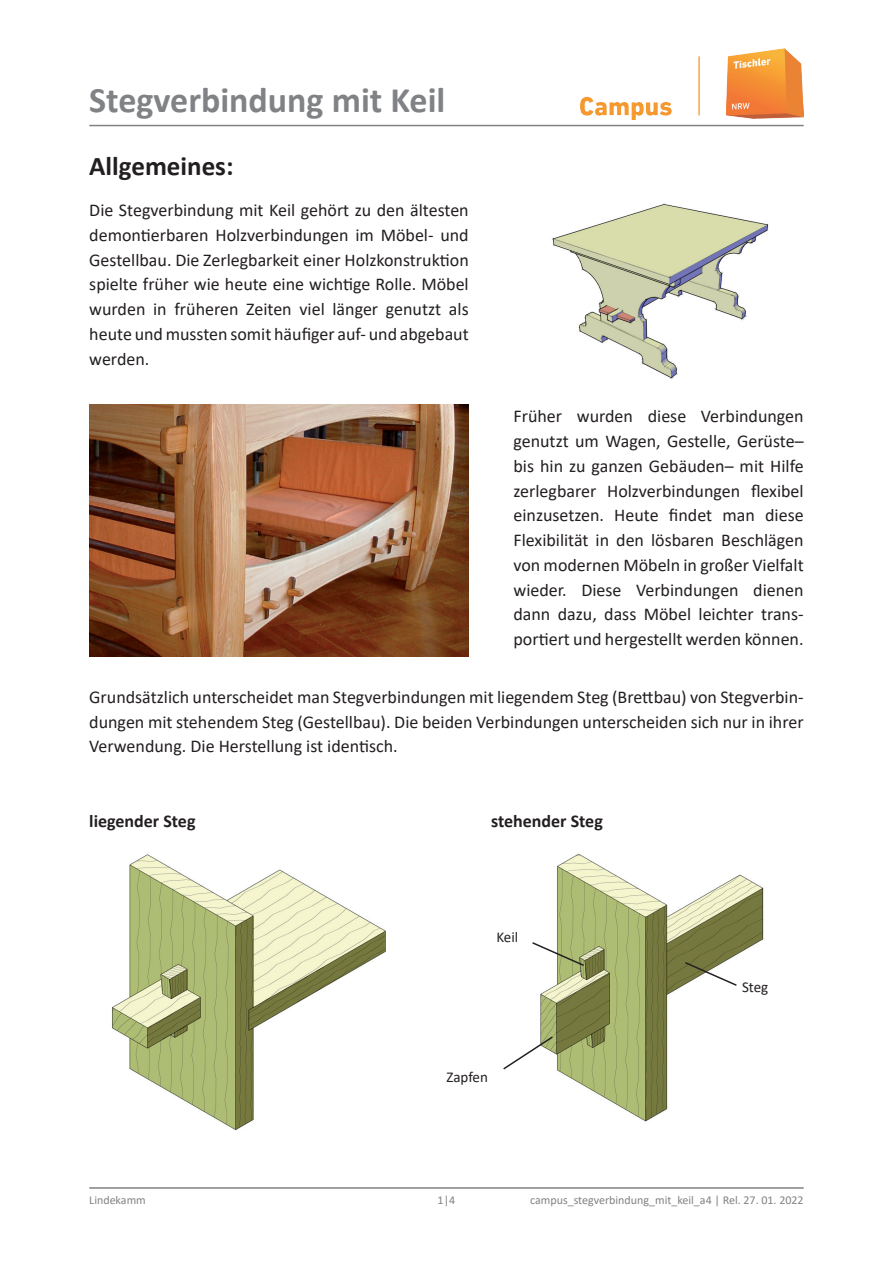
<style>
.page{position:relative;width:893px;height:1263px;background:#fff}
.page>*{position:absolute;margin:0;border:0;box-sizing:border-box;transform-origin:0 0}
.t1{font:700 36px "Calibri";color:#808285}
.t2{font:700 27px "Calibri";color:#231f20}
.t3{font:18px/24.8px "Calibri";color:#231f20;text-align:justify}
.t4{font:700 18px "Calibri";color:#231f20}
.t5{font:15px "Calibri";color:#231f20}
.t6{font:12px "Calibri";color:#808285}
</style>
<div class="page">
<img style="left:580px;top:49px;width:224px;height:70px">
<hr style="left:89px;top:125px;width:715px;height:1px;background:#808285">
<hr style="left:89px;top:1187px;width:715px;height:2px;background:#808285">
<img style="left:89px;top:404px;width:380px;height:253px">
<img style="left:552px;top:203px;width:217px;height:176px">
<img style="left:112px;top:854px;width:274px;height:276px">
<img style="left:540px;top:853px;width:224px;height:269px">
<svg style="left:503px;top:1035px;width:51px;height:36px"></svg>
<svg style="left:532px;top:941px;width:54px;height:26px"></svg>
<svg style="left:683px;top:961px;width:55px;height:26px"></svg>
<h1 class="t1" style="left:89px;top:75px;width:358px">Stegverbindung mit Keil</h1>
<h2 class="t2" style="left:89px;top:147px;width:146px">Allgemeines:</h2>
<p class="t3" style="left:89px;top:197px;width:381px">Die Stegverbindung mit Keil gehört zu den ältesten demontierbaren Holzverbindungen im Möbel- und Gestellbau. Die Zerlegbarkeit einer Holzkonstruktion spielte früher wie heute eine wichtige Rolle. Möbel wurden in früheren Zeiten viel länger genutzt als heute und mussten somit häufiger auf- und abgebaut werden.</p>
<p class="t3" style="left:513px;top:403px;width:292px">Früher wurden diese Verbindungen genutzt um Wagen, Gestelle, Gerüste– bis hin zu ganzen Gebäuden– mit Hilfe zerlegbarer Holzverbindungen flexibel einzusetzen. Heute findet man diese Flexibilität in den lösbaren Beschlägen von modernen Möbeln in großer Vielfalt wieder. Diese Verbindungen dienen dann dazu, dass Möbel leichter trans&shy;portiert und hergestellt werden können.</p>
<p class="t3" style="left:89px;top:684px;width:716px">Grundsätzlich unterscheidet man Stegverbindungen mit liegendem Steg (Brettbau) von Stegverbin&shy;dungen mit stehendem Steg (Gestellbau). Die beiden Verbindungen unterscheiden sich nur in ihrer Verwendung. Die Herstellung ist identisch.</p>
<p class="t4" style="left:89px;top:808px;width:108px">liegender Steg</p>
<p class="t4" style="left:491px;top:808px;width:113px">stehender Steg</p>
<p class="t5" style="left:496px;top:927px;width:23px">Keil</p>
<p class="t5" style="left:446px;top:1067px;width:43px">Zapfen</p>
<p class="t5" style="left:742px;top:976px;width:28px">Steg</p>
<p class="t6" style="left:89px;top:1192px;width:58px">Lindekamm</p>
<p class="t6" style="left:438px;top:1192px;width:19px">1|4</p>
<p class="t6" style="left:530px;top:1192px;width:275px">campus_stegverbindung_mit_keil_a4 | Rel. 27. 01. 2022</p>
</div>
